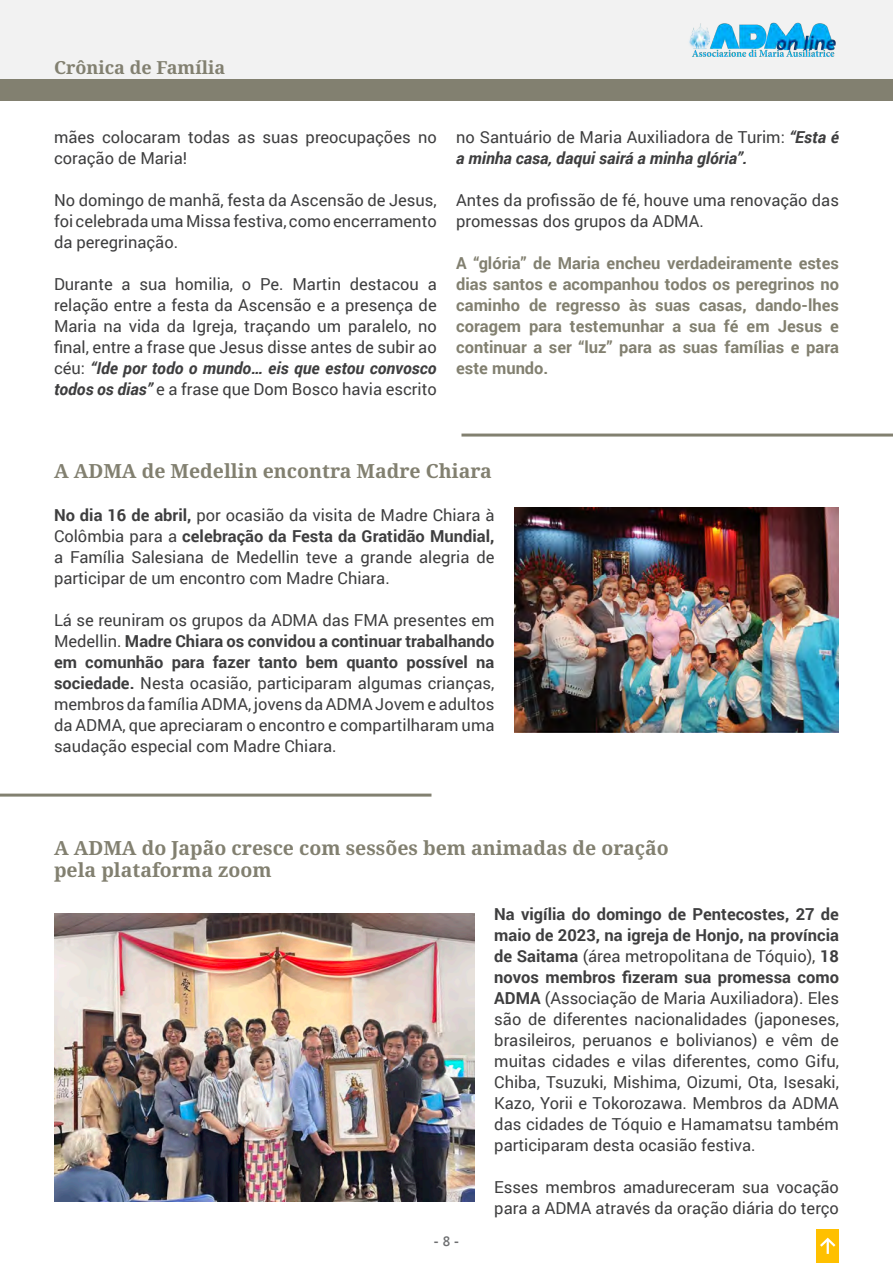
<style>
.page{position:relative;width:893px;height:1263px;background:#fff}
.page>*{position:absolute;margin:0;border:0;box-sizing:border-box;transform-origin:0 0}
.t1{font:700 19.5px "Noto Serif";color:#828070}
.t2{font:700 18px "Noto Serif";color:#828070}
.t3{font:16.5px/21px "Roboto";color:#3e3e3f;text-align:justify}
.t4{font:700 16.5px/21px "Roboto";color:#828070;text-align:justify}
.t5{font:italic 700 16.5px/21px "Roboto";color:#3e3e3f}
.t6{font:700 13.5px "Segoe UI";color:#6d6e70}
.s1{font-weight:700;font-style:italic}
.s2{font-weight:400;font-style:normal}
.s3{font-weight:700}
.s4{font-weight:600}
</style>
<div class="page">
<div style="left:0;top:0;width:893px;height:80px;background:#f2f2f2"></div>
<img style="left:689px;top:22px;width:147px;height:35px">
<div style="left:816px;top:1229px;width:23px;height:34px;background:#ffc000"></div>
<svg style="left:820px;top:1237px;width:16px;height:17px"></svg>
<div style="left:0;top:80px;width:893px;height:20px;background:#828070"></div>
<hr style="left:461px;top:433px;width:432px;height:3px;background:#828070">
<hr style="left:0;top:793px;width:431px;height:3px;background:#828070">
<img style="left:514px;top:507px;width:325px;height:226px">
<img style="left:54px;top:913px;width:421px;height:288px">
<p class="t2" style="left:54px;top:54px;width:173px">Crônica de Família</p>
<p class="t3" style="left:54px;top:126px;width:384px">mães colocaram todas as suas preocupações no coração de Maria!</p>
<p class="t3" style="left:54px;top:189px;width:384px">No domingo de manhã, festa da Ascensão de Jesus, foi celebrada uma Missa festiva, como encerramento da peregrinação.</p>
<p class="t3" style="left:54px;top:273px;width:384px">Durante a sua homilia, o Pe. Martin destacou a relação entre a festa da Ascensão e a presença de Maria na vida da Igreja, traçando um paralelo, no final, entre a frase que Jesus disse antes de subir ao céu: <span class="s1">“Ide por todo o mundo… eis que estou convosco todos os dias”</span> e a frase que Dom Bosco havia escrito</p>
<p class="t5" style="left:456px;top:125px;width:384px"><span class="s2">no Santuário de Maria Auxiliadora de Turim:</span> “Esta é a minha casa, daqui sairá a minha glória”.</p>
<p class="t3" style="left:456px;top:189px;width:384px">Antes da profissão de fé, houve uma renovação das promessas dos grupos da ADMA.</p>
<p class="t4" style="left:456px;top:251px;width:384px">A “glória” de Maria encheu verdadeiramente estes dias santos e acompanhou todos os peregrinos no caminho de regresso às suas casas, dando-lhes coragem para testemunhar a sua fé em Jesus e continuar a ser “luz” para as suas famílias e para este mundo.</p>
<p class="t1" style="left:54px;top:458px;width:439px">A ADMA de Medellin encontra Madre Chiara</p>
<p class="t3" style="left:54px;top:504px;width:442px"><span class="s3">No dia 16 de abril,</span> por ocasião da visita de Madre Chiara à Colômbia para a <span class="s3">celebração da Festa da Gratidão Mundial, </span>a Família Salesiana de Medellin teve a grande alegria de participar de um encontro com Madre Chiara.</p>
<p class="t3" style="left:54px;top:609px;width:442px">Lá se reuniram os grupos da ADMA das FMA presentes em Medellin. <span class="s3">Madre Chiara os convidou a continuar trabalhando em comunhão para fazer tanto bem quanto possível na sociedade.</span> Nesta ocasião, participaram algumas crianças, membros da família ADMA, jovens da ADMA Jovem e adultos da ADMA, que apreciaram o encontro e compartilharam uma saudação especial com Madre Chiara.</p>
<p class="t1" style="left:54px;top:834px;width:616px">A ADMA do Japão cresce com sessões bem animadas de oração</p>
<p class="t1" style="left:54px;top:857px;width:219px">pela plataforma zoom</p>
<p class="t3" style="left:494px;top:903px;width:346px"><span class="s3">Na vigília do domingo de Pentecostes, 27 de maio de 2023, na igreja de Honjo, na província de Saitama</span> (área metropolitana de Tóquio), <span class="s3">18 novos membros fizeram sua promessa como ADMA</span> (Associação de Maria Auxiliadora). Eles são de diferentes nacionalidades (japoneses, brasileiros, peruanos e bolivianos) e vêm de muitas cidades e vilas diferentes, como Gifu, Chiba, Tsuzuki, Mishima, Oizumi, Ota, Isesaki, Kazo, Yorii e Tokorozawa. Membros da ADMA das cidades de Tóquio e Hamamatsu também participaram desta ocasião festiva.</p>
<p class="t3" style="left:494px;top:1176px;width:346px">Esses membros amadureceram sua vocação para a ADMA através da oração diária do terço</p>
<p class="t6" style="left:434px;top:1229px;width:27px">- <span class="s4">8</span> -</p>
</div>
